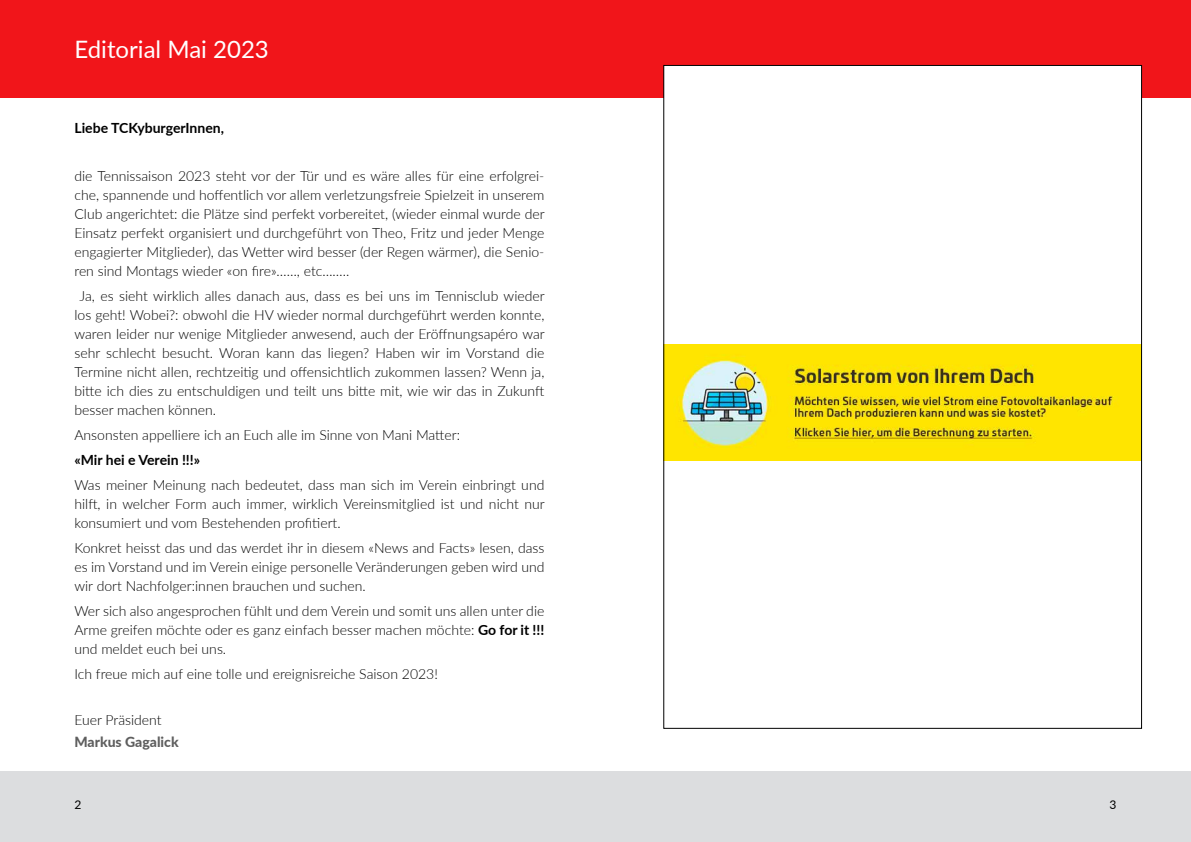
<style>
.page{position:relative;width:1191px;height:842px;background:#fff}
.page>*{position:absolute;margin:0;border:0;box-sizing:border-box;transform-origin:0 0}
.t1{font:24px "Lato";color:#fff}
.t2{font:300 14px/19px "Lato";color:#000;text-align:justify}
.t3{font:700 14px "Lato";color:#000}
.t4{font:800 14px "Lato";color:#5e5e5e}
.t5{font:12px "Lato";color:#000}
.s1{font-weight:700}
</style>
<div class="page">
<div style="left:0;top:0;width:1191px;height:98px;background:#f1151a"></div>
<div style="left:0;top:771px;width:1191px;height:71px;background:#dcdddf"></div>
<div style="left:664px;top:65px;width:477px;height:663px;background:#fff"></div>
<img style="left:665px;top:344px;width:474px;height:117px">
<h1 class="t1" style="left:74px;top:32px;width:196px">Editorial Mai 2023</h1>
<p class="t3" style="left:74px;top:118px;width:151px">Liebe TCKyburgerInnen,</p>
<p class="t2" style="left:74px;top:166px;width:472px">die Tennissaison 2023 steht vor der Tür und es wäre alles für eine erfolgrei&shy;che, spannende und hoffentlich vor allem verletzungsfreie Spielzeit in unserem Club angerichtet: die Plätze sind perfekt vorbereitet, (wieder einmal wurde der Einsatz perfekt organisiert und durchgeführt von Theo, Fritz und jeder Menge engagierter Mitglieder), das Wetter wird besser (der Regen wärmer), die Senio&shy;ren sind Montags wieder «on fire»……, etc……..</p>
<p class="t2" style="left:74px;top:286px;width:472px;text-indent:5px">Ja, es sieht wirklich alles danach aus, dass es bei uns im Tennisclub wieder los geht! Wobei?: obwohl die HV wieder normal durchgeführt werden konnte, waren leider nur wenige Mitglieder anwesend, auch der Eröffnungsapéro war sehr schlecht besucht. Woran kann das liegen? Haben wir im Vorstand die Termine nicht allen, rechtzeitig und offensichtlich zukommen lassen? Wenn ja, bitte ich dies zu entschuldigen und teilt uns bitte mit, wie wir das in Zukunft besser machen können.</p>
<p class="t2" style="left:74px;top:425px;width:387px">Ansonsten appelliere ich an Euch alle im Sinne von Mani Matter:</p>
<p class="t3" style="left:74px;top:450px;width:127px">«Mir hei e Verein !!!»</p>
<p class="t2" style="left:74px;top:475px;width:472px">Was meiner Meinung nach bedeutet, dass man sich im Verein einbringt und hilft, in welcher Form auch immer, wirklich Vereinsmitglied ist und nicht nur konsumiert und vom Bestehenden profitiert.</p>
<p class="t2" style="left:74px;top:538px;width:471px">Konkret heisst das und das werdet ihr in diesem «News and Facts» lesen, dass es im Vorstand und im Verein einige personelle Veränderungen geben wird und wir dort Nachfolger:innen brauchen und suchen.</p>
<p class="t2" style="left:74px;top:601px;width:471px">Wer sich also angesprochen fühlt und dem Verein und somit uns allen unter die Arme greifen möchte oder es ganz einfach besser machen möchte: <span class="s1">Go for it !!! </span>und meldet euch bei uns.</p>
<p class="t2" style="left:74px;top:664px;width:365px">Ich freue mich auf eine tolle und ereignisreiche Saison 2023!</p>
<p class="t2" style="left:74px;top:710px;width:89px">Euer Präsident</p>
<p class="t4" style="left:74px;top:732px;width:106px">Markus Gagalick</p>
<p class="t5" style="left:74px;top:796px;width:8px">2</p>
<p class="t5" style="left:1109px;top:796px;width:8px">3</p>
</div>
